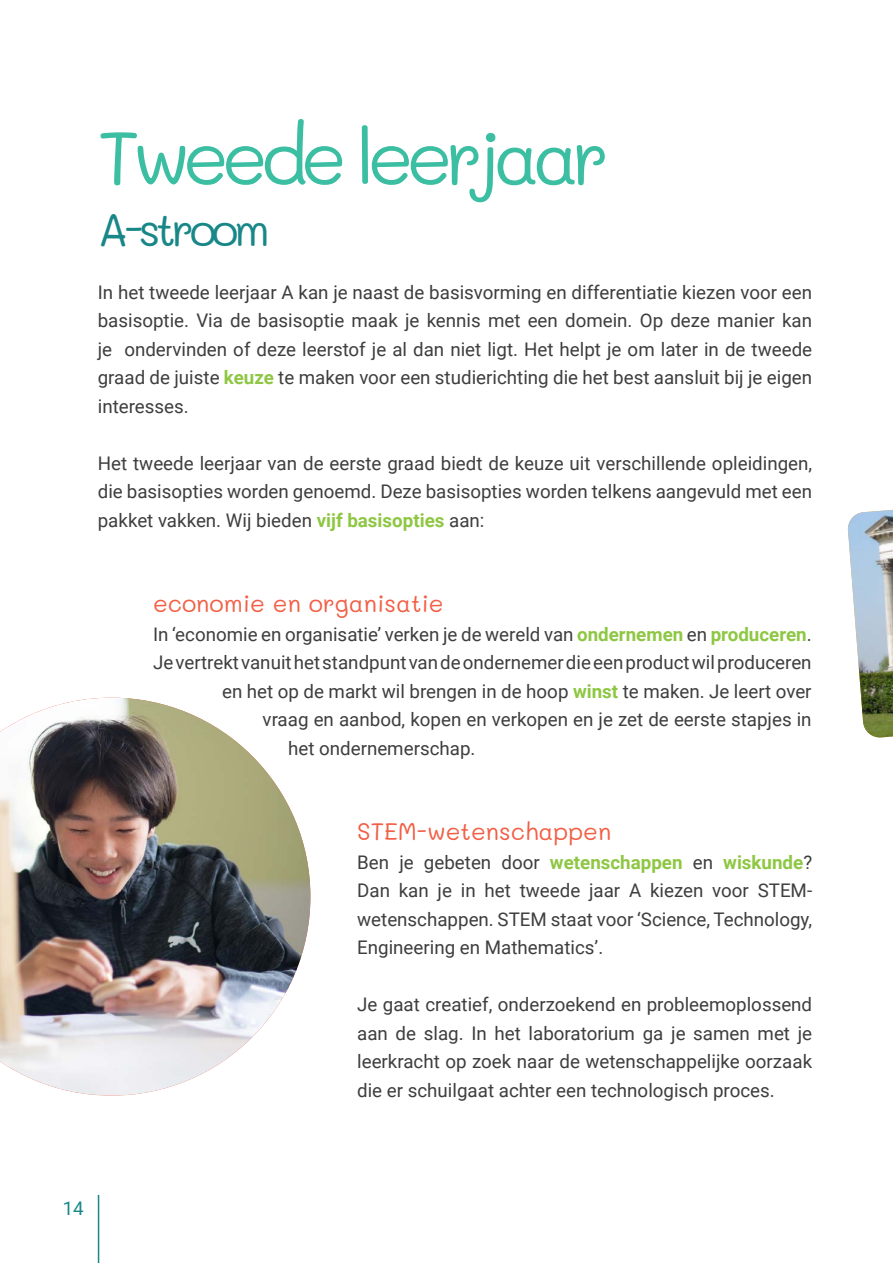
<style>
.page{position:relative;width:893px;height:1263px;background:#fff}
.page>*{position:absolute;margin:0;border:0;box-sizing:border-box;transform-origin:0 0}
.Kop_1{font:75px "Mali";letter-spacing:-.1em;color:#3cbea2}
.Kop_1_sub{font:45px "Mali";letter-spacing:-.1em;color:#198787}
.Kop_2{font:24px "Mali";color:#f15f45}
.Standaardtekst{font:18.75px/28.5px "Roboto";color:#3e3e3f;text-align:justify}
.t1{font:18.75px "Roboto";color:#198888}
.s1{font-weight:700;color:#8ec743}
</style>
<div class="page">
<hr style="left:98px;top:1195px;width:1px;height:68px;background:#198888">
<img style="left:0;top:698px;width:310px;height:397px">
<img style="left:847px;top:510px;width:46px;height:228px">
<p class="Kop_1" style="left:98px;top:115px;width:513px">Tweede leerjaar</p>
<p class="Kop_1_sub" style="left:98px;top:204px;width:174px">A-stroom</p>
<p class="Standaardtekst" style="left:98px;top:277px;width:716px">In het tweede leerjaar A kan je naast de basisvorming en differentiatie kiezen voor een basisoptie. Via de basisoptie maak je kennis met een domein. Op deze manier kan je ondervinden of deze leerstof je al dan niet ligt. Het helpt je om later in de tweede graad de juiste <span class="s1">keuze</span> te maken voor een studierichting die het best aansluit bij je eigen interesses.</p>
<p class="Standaardtekst" style="left:98px;top:448px;width:716px">Het tweede leerjaar van de eerste graad biedt de keuze uit verschillende opleidingen, die basisopties worden genoemd. Deze basisopties worden telkens aangevuld met een pakket vakken. Wij bieden <span class="s1">vijf basisopties</span> aan:</p>
<p class="Kop_2" style="left:153px;top:590px;width:292px">economie en organisatie</p>
<p class="Standaardtekst" style="left:153px;top:619px;width:660px">In ‘economie en organisatie’ verken je de wereld van <span class="s1">ondernemen</span> en <span class="s1">produceren</span>.</p>
<p class="Standaardtekst" style="left:153px;top:647px;width:660px">Je vertrekt vanuit het standpunt van de ondernemer die een product wil produceren</p>
<p class="Standaardtekst" style="left:222px;top:676px;width:591px">en het op de markt wil brengen in de hoop <span class="s1">winst</span> te maken. Je leert over</p>
<p class="Standaardtekst" style="left:263px;top:704px;width:551px">vraag en aanbod, kopen en verkopen en je zet de eerste stapjes in</p>
<p class="Standaardtekst" style="left:288px;top:733px;width:189px">het ondernemerschap.</p>
<p class="Kop_2" style="left:357px;top:818px;width:256px">STEM-wetenschappen</p>
<p class="Standaardtekst" style="left:357px;top:847px;width:456px">Ben je gebeten door <span class="s1">wetenschappen</span> en <span class="s1">wiskunde</span>?<br>Dan kan je in het tweede jaar A kiezen voor STEM&shy;wetenschappen. STEM staat voor ‘Science, Technology, Engineering en Mathematics’.</p>
<p class="Standaardtekst" style="left:357px;top:989px;width:456px">Je gaat creatief, onderzoekend en probleemoplossend aan de slag. In het laboratorium ga je samen met je leerkracht op zoek naar de wetenschappelijke oorzaak die er schuilgaat achter een technologisch proces.</p>
<p class="t1" style="left:63px;top:1195px;width:23px">14</p>
</div>
